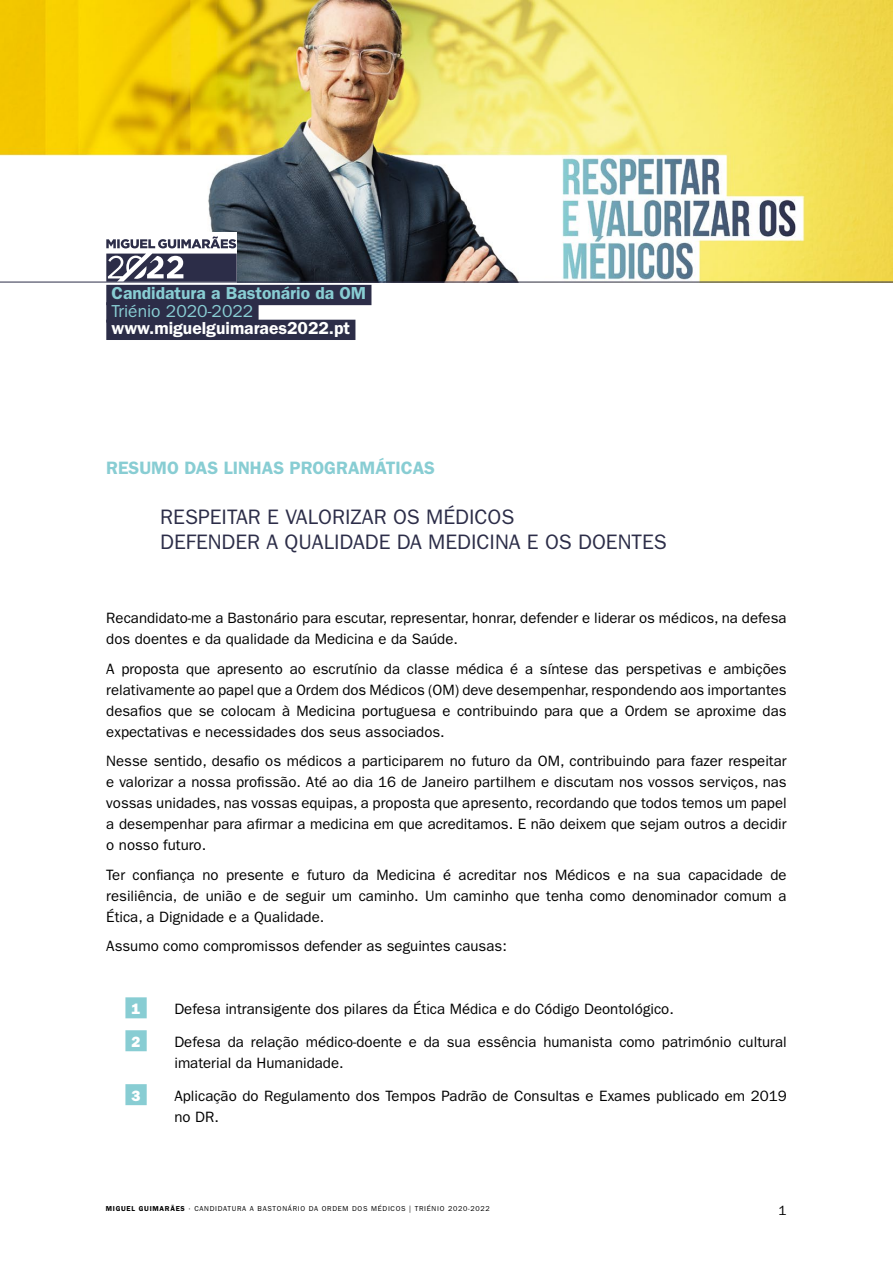
<style>
.page{position:relative;width:893px;height:1263px;background:#fff}
.page>*{position:absolute;margin:0;border:0;box-sizing:border-box;transform-origin:0 0}
.t1{font:21px/25.2px "ITC Franklin Gothic Std";color:#2c2d48}
.t2{font:600 18px "ITC Franklin Gothic Std";color:#88cdd3}
.t3{font:600 17.4px "ITC Franklin Gothic Std";color:#88cdd3}
.t4{font:600 17.4px "ITC Franklin Gothic Std";color:#fff}
.t5{font:17.4px "ITC Franklin Gothic Std";color:#88cdd3}
.t6{font:15px/21px "ITC Franklin Gothic Std";color:#000}
.t7{font:15px "ITC Franklin Gothic Std Hvy";color:#fff}
.t8{font:13.5px "ITC Franklin Gothic Std";color:#000}
.t9{font:7.2px "ITC Franklin Gothic Std";letter-spacing:.1em;color:#000}
.s1{font-weight:600}
</style>
<div class="page">
<div style="left:125px;top:997px;width:22px;height:21px;background:#88cdd3"></div>
<div style="left:125px;top:1030px;width:22px;height:21px;background:#88cdd3"></div>
<div style="left:125px;top:1084px;width:22px;height:21px;background:#88cdd3"></div>
<img style="left:0;top:0;width:893px;height:282px">
<div style="left:106px;top:285px;width:265px;height:20px;background:#2c2d48"></div>
<div style="left:106px;top:302px;width:153px;height:21px;background:#2c2d48"></div>
<div style="left:106px;top:320px;width:249px;height:20px;background:#2c2d48"></div>
<div style="left:0;top:232px;width:237px;height:50px;background:#fff"></div>
<svg style="left:106px;top:236px;width:130px;height:12px"></svg>
<svg style="left:106px;top:254px;width:131px;height:28px"></svg>
<hr style="left:0;top:282px;width:893px;height:1px;background:#2c2d48">
<p class="t3" style="left:112px;top:283px;width:256px">Candidatura a Bastonário da OM</p>
<p class="t5" style="left:112px;top:301px;width:143px">Triénio 2020-2022</p>
<p class="t4" style="left:112px;top:318px;width:240px">www.miguelguimaraes2022.pt</p>
<p class="t2" style="left:106px;top:457px;width:330px">RESUMO DAS LINHAS PROGRAMÁTICAS</p>
<h1 class="t1" style="left:160px;top:505px;width:508px">RESPEITAR E VALORIZAR OS MÉDICOS<br>DEFENDER A QUALIDADE DA MEDICINA E OS DOENTES</h1>
<p class="t6" style="left:106px;top:608px;width:682px">Recandidato-me a Bastonário para escutar, representar, honrar, defender e liderar os médicos, na defesa dos doentes e da qualidade da Medicina e da Saúde.</p>
<p class="t6" style="left:106px;top:658px;width:682px;text-align:justify">A proposta que apresento ao escrutínio da classe médica é a síntese das perspetivas e ambições relativamente ao papel que a Ordem dos Médicos (OM) deve desempenhar, respondendo aos importantes desafios que se colocam à Medicina portuguesa e contribuindo para que a Ordem se aproxime das expectativas e necessidades dos seus associados.</p>
<p class="t6" style="left:106px;top:751px;width:682px;text-align:justify">Nesse sentido, desafio os médicos a participarem no futuro da OM, contribuindo para fazer respeitar e valorizar a nossa profissão. Até ao dia 16 de Janeiro partilhem e discutam nos vossos serviços, nas vossas unidades, nas vossas equipas, a proposta que apresento, recordando que todos temos um papel a desempenhar para afirmar a medicina em que acreditamos. E não deixem que sejam outros a decidir o nosso futuro.</p>
<p class="t6" style="left:106px;top:864px;width:682px;text-align:justify">Ter confiança no presente e futuro da Medicina é acreditar nos Médicos e na sua capacidade de resiliência, de união e de seguir um caminho. Um caminho que tenha como denominador comum a Ética, a Dignidade e a Qualidade.</p>
<p class="t6" style="left:106px;top:936px;width:402px">Assumo como compromissos defender as seguintes causas:</p>
<p class="t7" style="left:132px;top:1000px;width:10px">1</p>
<p class="t6" style="left:174px;top:998px;width:501px">Defesa intransigente dos pilares da Ética Médica e do Código Deontológico.</p>
<p class="t7" style="left:132px;top:1033px;width:10px">2</p>
<p class="t6" style="left:174px;top:1031px;width:614px">Defesa da relação médico-doente e da sua essência humanista como património cultural imaterial da Humanidade.</p>
<p class="t7" style="left:132px;top:1087px;width:10px">3</p>
<p class="t6" style="left:174px;top:1085px;width:614px">Aplicação do Regulamento dos Tempos Padrão de Consultas e Exames publicado em 2019 no DR.</p>
<p class="t9" style="left:106px;top:1204px;width:386px"><span class="s1">MIGUEL GUIMARÃES</span> · CANDIDATURA A BASTONÁRIO DA ORDEM DOS MÉDICOS | TRIÉNIO 2020-2022</p>
<p class="t8" style="left:779px;top:1202px;width:10px">1</p>
</div>
